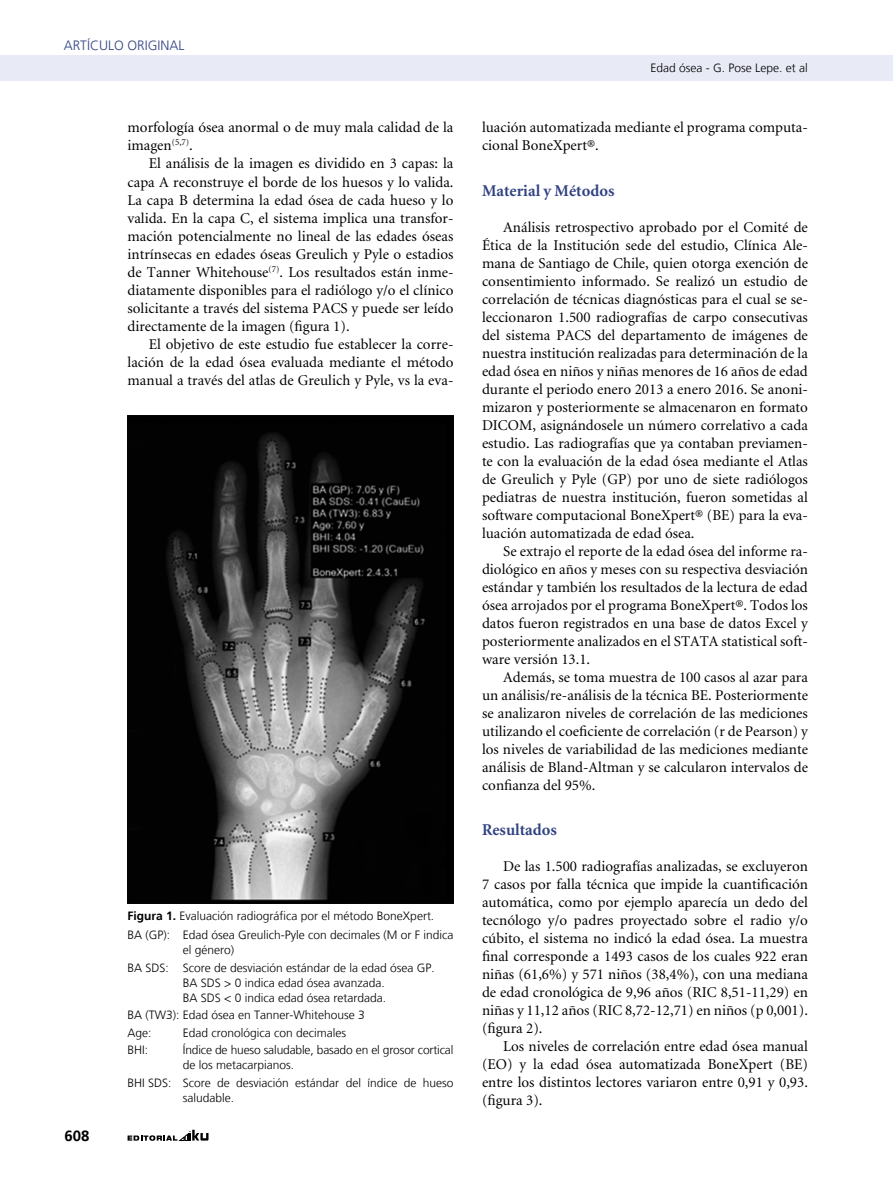
<style>
.page{position:relative;width:893px;height:1191px;background:#fff}
.page>*{position:absolute;margin:0;border:0;box-sizing:border-box;transform-origin:0 0}
.t1{font:700 16.5px "Minion";color:#314282}
.t2{font:15px/18px "Minion";color:#000;text-align:justify}
.t3{font:700 15px "Frutiger LT";color:#000}
.t4{font:300 13.5px "Frutiger LT";color:#314282}
.t5{font:300 12px/15px "Frutiger LT";color:#000}
.s1{font-weight:700}
</style>
<div class="page">
<div style="left:0;top:55px;width:893px;height:26px;background:#e8eaf6"></div>
<svg style="left:128px;top:1129px;width:81px;height:11px"></svg>
<img style="left:129px;top:418px;width:322px;height:483px">
<div style="left:127px;top:416px;width:326px;height:487px;border:1px solid #000"></div>
<p class="t4" style="left:64px;top:38px;width:36px">Artículo</p>
<p class="t4" style="left:128px;top:38px;width:17px">Origi</p>
<p class="t4" style="left:161px;top:38px;width:23px">nal</p>
<p class="t2" style="left:128px;top:119px;width:327px">morfología ósea anormal o de muy mala calidad de la imagen<sup>(5,7)</sup>.</p>
<p class="t2" style="left:128px;top:155px;width:327px;text-indent:21px">El análisis de la imagen es dividido en 3 capas: la capa A reconstruye el borde de los huesos y lo valida.<br>La capa B determina la edad ósea de cada hueso y lo valida. En la capa C, el sistema implica una transfor&shy;mación potencialmente no lineal de las edades óseas intrínsecas en edades óseas Greulich y Pyle o estadios de Tanner Whitehouse<sup>(7)</sup>. Los resultados están inme&shy;diatamente disponibles para el radiólogo y/o el clínico solicitante a través del sistema PACS y puede ser leído directamente de la imagen (figura 1).</p>
<p class="t2" style="left:128px;top:335px;width:327px;text-indent:21px">El objetivo de este estudio fue establecer la corre&shy;lación de la edad ósea evaluada mediante el método manual a través del atlas de Greulich y Pyle, vs la eva-</p>
<p class="t5" style="left:128px;top:906px;width:327px;line-height:19.2px"><span class="s1">Figura 1.</span> Evaluación radiográfica por el método BoneXpert.<br>BA (GP): Edad ósea Greulich-Pyle con decimales (M or F indica</p>
<p class="t5" style="left:128px;top:941px;width:309px;line-height:17.5px;text-indent:55px">el género)<br>BA SDS: Score de desviación estándar de la edad ósea GP.</p>
<p class="t5" style="left:183px;top:975px;width:205px">BA SDS &gt; 0 indica edad ósea avanzada.<br>BA SDS &lt; 0 indica edad ósea retardada.</p>
<p class="t5" style="left:128px;top:1006px;width:239px;line-height:17.5px">BA (TW3): Edad ósea en Tanner-Whitehouse 3<br>Age:</p>
<p class="t5" style="left:183px;top:1025px;width:165px">Edad cronológica con decimales</p>
<p class="t3" style="left:65px;top:1126px;width:27px">608</p>
<p class="t5" style="left:128px;top:1042px;width:22px">BHI:</p>
<p class="t5" style="left:183px;top:1042px;width:272px">Índice de hueso saludable, basado en el grosor cortical de los metacarpianos.</p>
<p class="t5" style="left:183px;top:1075px;width:272px;text-indent:-55px">BHI SDS: Score de desviación estándar del índice de hueso saludable.</p>
<p class="t5" style="left:651px;top:61px;width:159px">Edad ósea - G. Pose Lepe. et al</p>
<p class="t2" style="left:482px;top:119px;width:327px">luación automatizada mediante el programa computa&shy;cional BoneXpert®.</p>
<p class="t1" style="left:482px;top:182px;width:134px">Material y Métodos</p>
<p class="t2" style="left:482px;top:218px;width:327px;text-indent:21px">Análisis retrospectivo aprobado por el Comité de Ética de la Institución sede del estudio, Clínica Ale&shy;mana de Santiago de Chile, quien otorga exención de consentimiento informado. Se realizó un estudio de correlación de técnicas diagnósticas para el cual se se&shy;leccionaron 1.500 radiografías de carpo consecutivas del sistema PACS del departamento de imágenes de nuestra institución realizadas para determinación de la edad ósea en niños y niñas menores de 16 años de edad durante el periodo enero 2013 a enero 2016. Se anoni&shy;mizaron y posteriormente se almacenaron en formato DICOM, asignándosele un número correlativo a cada estudio. Las radiografías que ya contaban previamen&shy;te con la evaluación de la edad ósea mediante el Atlas de Greulich y Pyle (GP) por uno de siete radiólogos pediatras de nuestra institución, fueron sometidas al software computacional BoneXpert® (BE) para la eva&shy;luación automatizada de edad ósea.</p>
<p class="t2" style="left:482px;top:542px;width:327px;text-indent:21px">Se extrajo el reporte de la edad ósea del informe ra&shy;diológico en años y meses con su respectiva desviación estándar y también los resultados de la lectura de edad ósea arrojados por el programa BoneXpert®. Todos los datos fueron registrados en una base de datos Excel y posteriormente analizados en el STATA statistical soft&shy;ware versión 13.1.</p>
<p class="t2" style="left:482px;top:668px;width:327px;text-indent:21px">Además, se toma muestra de 100 casos al azar para un análisis/re-análisis de la técnica BE. Posteriormente se analizaron niveles de correlación de las mediciones utilizando el coeficiente de correlación (r de Pearson) y los niveles de variabilidad de las mediciones mediante análisis de Bland-Altman y se calcularon intervalos de confianza del 95%.</p>
<p class="t1" style="left:482px;top:821px;width:76px">Resultados</p>
<p class="t2" style="left:482px;top:857px;width:327px;text-indent:21px">De las 1.500 radiografías analizadas, se excluyeron 7 casos por falla técnica que impide la cuantificación automática, como por ejemplo aparecía un dedo del tecnólogo y/o padres proyectado sobre el radio y/o cúbito, el sistema no indicó la edad ósea. La muestra final corresponde a 1493 casos de los cuales 922 eran niñas (61,6%) y 571 niños (38,4%), con una mediana de edad cronológica de 9,96 años (RIC 8,51-11,29) en niñas y 11,12 años (RIC 8,72-12,71) en niños (p 0,001). (figura 2).</p>
<p class="t2" style="left:482px;top:1037px;width:327px;text-indent:21px">Los niveles de correlación entre edad ósea manual (EO) y la edad ósea automatizada BoneXpert (BE) entre los distintos lectores variaron entre 0,91 y 0,93. (figura 3).</p>
</div>
